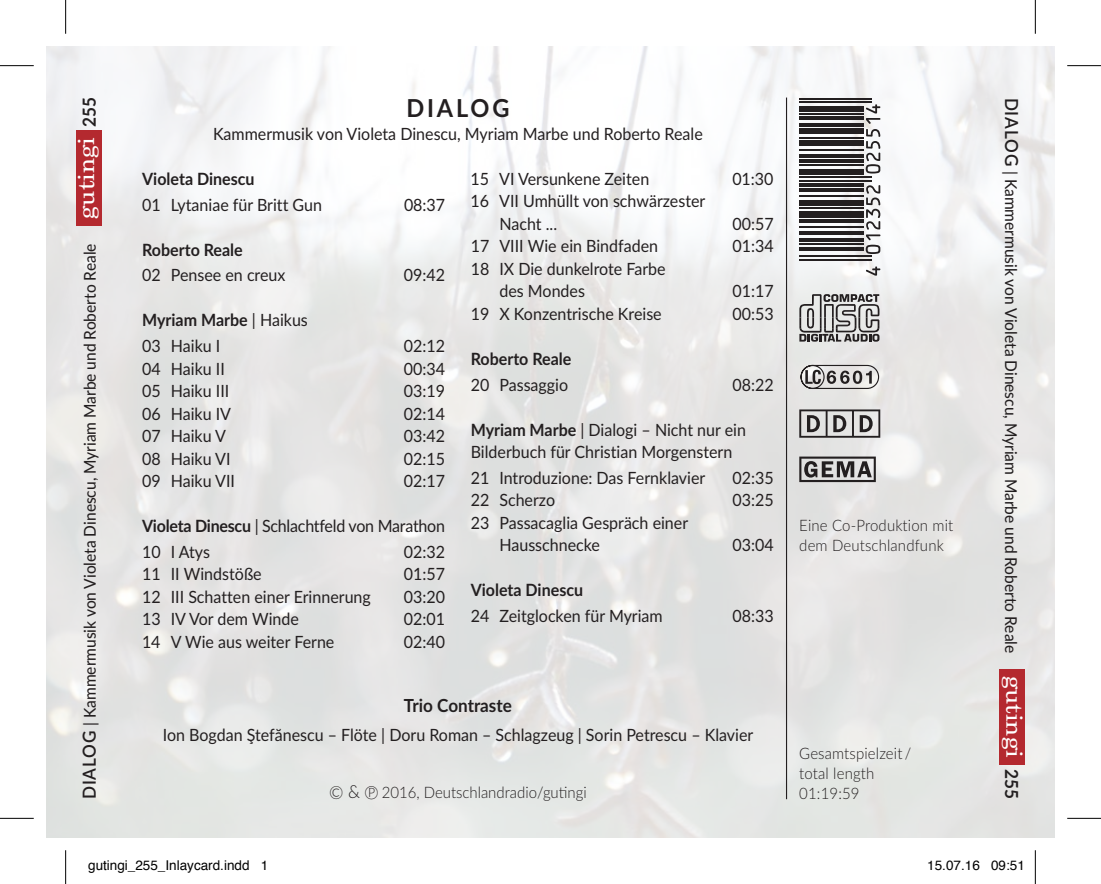
<style>
.page{position:relative;width:1101px;height:884px;background:#fff}
.page>*{position:absolute;margin:0;border:0;box-sizing:border-box;transform-origin:0 0}
.t1{font:700 24.75px "Lato";letter-spacing:.12em;color:#231f20;scale:.95 1}
.t2{font:22.5px "New Century Schlbk LT Std";color:#fff;scale:1.1 1}
.t3{font:700 18px "Lato";color:#231f20;scale:.95 1}
.t4{font:16.88px/22.5px "Lato";color:#231f20;scale:.95 1}
.t5{font:700 16.88px "Lato";color:#231f20;scale:.95 1}
.t6{font:500 16.2px "Lato";color:#231f20;scale:.95 1}
.t7{font:300 15.75px/20.2px "Lato";letter-spacing:.01em;color:#231f20;scale:.95 1}
.t8{font:13.5px "Helvetica";color:#000}
.s1{font-weight:600;font-size:18px}
.s2{font-weight:700}
.s3{font-size:18px}
.s4{font-size:12.83px}
</style>
<div class="page">
<img style="left:47px;top:47px;width:1007px;height:790px">
<svg style="left:866px;top:266px;width:14px;height:10px"></svg>
<hr style="left:799px;top:259px;width:73px;height:1px;background:#231f20">
<hr style="left:799px;top:255px;width:73px;height:2px;background:#231f20">
<hr style="left:799px;top:247px;width:64px;height:3px;background:#231f20">
<hr style="left:799px;top:243px;width:64px;height:2px;background:#231f20">
<hr style="left:799px;top:238px;width:64px;height:4px;background:#231f20">
<hr style="left:799px;top:231px;width:64px;height:4px;background:#231f20">
<hr style="left:799px;top:226px;width:64px;height:2px;background:#231f20">
<hr style="left:799px;top:219px;width:64px;height:4px;background:#231f20">
<div style="left:799px;top:211px;width:64px;height:7px;background:#231f20"></div>
<hr style="left:799px;top:207px;width:64px;height:2px;background:#231f20">
<div style="left:799px;top:201px;width:64px;height:5px;background:#231f20"></div>
<hr style="left:799px;top:195px;width:64px;height:2px;background:#231f20">
<svg style="left:866px;top:185px;width:14px;height:69px"></svg>
<hr style="left:799px;top:189px;width:64px;height:3px;background:#231f20">
<hr style="left:799px;top:183px;width:64px;height:4px;background:#231f20">
<hr style="left:799px;top:180px;width:73px;height:2px;background:#231f20">
<hr style="left:799px;top:177px;width:73px;height:1px;background:#231f20">
<div style="left:799px;top:170px;width:64px;height:5px;background:#231f20"></div>
<hr style="left:799px;top:165px;width:64px;height:1px;background:#231f20">
<hr style="left:799px;top:159px;width:64px;height:4px;background:#231f20">
<hr style="left:799px;top:154px;width:64px;height:4px;background:#231f20">
<hr style="left:799px;top:149px;width:64px;height:2px;background:#231f20">
<div style="left:799px;top:141px;width:64px;height:5px;background:#231f20"></div>
<hr style="left:799px;top:137px;width:64px;height:2px;background:#231f20">
<div style="left:799px;top:129px;width:64px;height:5px;background:#231f20"></div>
<hr style="left:799px;top:123px;width:64px;height:4px;background:#231f20">
<hr style="left:799px;top:116px;width:64px;height:4px;background:#231f20">
<svg style="left:866px;top:104px;width:14px;height:69px"></svg>
<hr style="left:799px;top:113px;width:64px;height:2px;background:#231f20">
<div style="left:799px;top:106px;width:64px;height:5px;background:#231f20"></div>
<hr style="left:799px;top:101px;width:73px;height:2px;background:#231f20">
<hr style="left:799px;top:98px;width:73px;height:2px;background:#231f20">
<div style="left:76px;top:130px;width:25px;height:96px;background:#b4292f"></div>
<div style="left:999px;top:669px;width:25px;height:95px;background:#b4292f"></div>
<hr style="left:786px;top:98px;width:1px;height:701px;background:#231f20">
<svg style="left:800px;top:364px;width:80px;height:26px"></svg>
<svg style="left:799px;top:294px;width:80px;height:48px"></svg>
<svg style="left:799px;top:457px;width:77px;height:25px"></svg>
<svg style="left:799px;top:409px;width:81px;height:29px"></svg>
<hr style="left:0;top:65px;width:34px;height:1px;background:#000">
<hr style="left:1067px;top:65px;width:34px;height:1px;background:#000">
<hr style="left:0;top:818px;width:34px;height:1px;background:#000">
<hr style="left:1067px;top:818px;width:34px;height:1px;background:#000">
<hr style="left:65px;top:0;width:1px;height:34px;background:#000">
<hr style="left:65px;top:850px;width:1px;height:34px;background:#000">
<hr style="left:1035px;top:0;width:1px;height:34px;background:#000">
<hr style="left:1035px;top:850px;width:1px;height:34px;background:#000">
<svg style="left:365px;top:786px;width:13px;height:13px"></svg>
<p class="t3" style="left:76px;top:127px;width:33px;rotate:-90deg">255</p>
<h2 class="t2" style="left:72px;top:219px;width:76px;rotate:-90deg">gutingi</h2>
<p class="t6" style="left:78px;top:799px;width:586px;rotate:-90deg"><span class="s1">DIALOG</span> | Kammermusik von Violeta Dinescu, Myriam Marbe und Roberto Reale</p>
<h1 class="t1" style="left:406px;top:90px;width:110px">DIALOG</h1>
<p class="t4" style="left:213px;top:122px;width:517px">Kammermusik von Violeta Dinescu, Myriam Marbe und Roberto Reale</p>
<p class="t5" style="left:142px;top:166px;width:120px">Violeta Dinescu</p>
<p class="t4" style="left:142px;top:193px;width:191px">01 Lytaniae für Britt Gun</p>
<p class="t4" style="left:404px;top:193px;width:45px">08:37</p>
<p class="t5" style="left:142px;top:237px;width:107px">Roberto Reale</p>
<p class="t4" style="left:142px;top:263px;width:152px">02 Pensee en creux</p>
<p class="t4" style="left:404px;top:263px;width:45px">09:42</p>
<p class="t4" style="left:142px;top:307px;width:176px;line-height:25.7px"><span class="s2">Myriam Marbe</span> | Haikus<br>03 Haiku I</p>
<p class="t4" style="left:470px;top:167px;width:190px">15 VI Versunkene Zeiten</p>
<p class="t4" style="left:732px;top:167px;width:45px">01:30</p>
<p class="t4" style="left:499px;top:189px;width:218px;text-indent:-29px">16 VII Umhüllt von schwärzester<br>Nacht ...</p>
<p class="t4" style="left:732px;top:212px;width:45px">00:57</p>
<p class="t4" style="left:471px;top:234px;width:199px">17 VIII Wie ein Bindfaden</p>
<p class="t4" style="left:732px;top:234px;width:45px">01:34</p>
<p class="t4" style="left:499px;top:257px;width:176px;text-indent:-29px">18 IX Die dunkelrote Farbe des Mondes</p>
<p class="t4" style="left:732px;top:279px;width:45px">01:17</p>
<p class="t4" style="left:471px;top:302px;width:203px">19 X Konzentrische Kreise</p>
<p class="t4" style="left:732px;top:302px;width:45px">00:53</p>
<p class="t5" style="left:471px;top:346px;width:107px">Roberto Reale</p>
<p class="t4" style="left:471px;top:373px;width:104px">20 Passaggio</p>
<p class="t4" style="left:732px;top:373px;width:45px">08:22</p>
<p class="t4" style="left:471px;top:418px;width:291px"><span class="s2">Myriam Marbe</span> | Dialogi – Nicht nur ein<br>Bilderbuch für Christian Morgenstern</p>
<p class="t4" style="left:471px;top:466px;width:248px">21 Introduzione: Das Fernklavier</p>
<p class="t4" style="left:732px;top:466px;width:45px">02:35</p>
<p class="t4" style="left:471px;top:488px;width:90px">22 Scherzo</p>
<p class="t4" style="left:732px;top:488px;width:45px">03:25</p>
<p class="t4" style="left:499px;top:511px;width:200px;text-indent:-29px">23 Passacaglia Gespräch einer<br>Hausschnecke</p>
<p class="t4" style="left:404px;top:334px;width:45px">02:12</p>
<p class="t4" style="left:142px;top:356px;width:89px">04 Haiku II</p>
<p class="t4" style="left:404px;top:356px;width:45px">00:34</p>
<p class="t4" style="left:142px;top:379px;width:93px">05 Haiku III</p>
<p class="t4" style="left:404px;top:379px;width:45px">03:19</p>
<p class="t4" style="left:142px;top:401px;width:95px">06 Haiku IV</p>
<p class="t4" style="left:404px;top:401px;width:45px">02:14</p>
<p class="t4" style="left:142px;top:424px;width:90px">07 Haiku V</p>
<p class="t4" style="left:404px;top:424px;width:45px">03:42</p>
<p class="t4" style="left:142px;top:446px;width:95px">08 Haiku VI</p>
<p class="t4" style="left:404px;top:446px;width:45px">02:15</p>
<p class="t4" style="left:142px;top:469px;width:99px">09 Haiku VII</p>
<p class="t4" style="left:404px;top:469px;width:45px">02:17</p>
<p class="t4" style="left:142px;top:512px;width:320px;line-height:25.7px"><span class="s2">Violeta Dinescu</span> | Schlachtfeld von Marathon<br>10 I Atys</p>
<p class="t4" style="left:732px;top:533px;width:45px">03:04</p>
<p class="t4" style="left:404px;top:540px;width:45px">02:32</p>
<p class="t4" style="left:142px;top:562px;width:127px">11 II Windstöße</p>
<p class="t4" style="left:404px;top:562px;width:45px">01:57</p>
<p class="t4" style="left:142px;top:585px;width:242px">12 III Schatten einer Erinnerung</p>
<p class="t4" style="left:404px;top:585px;width:45px">03:20</p>
<p class="t4" style="left:142px;top:607px;width:167px">13 IV Vor dem Winde</p>
<p class="t4" style="left:404px;top:607px;width:45px">02:01</p>
<p class="t4" style="left:142px;top:630px;width:204px">14 V Wie aus weiter Ferne</p>
<p class="t4" style="left:404px;top:630px;width:45px">02:40</p>
<p class="t5" style="left:471px;top:578px;width:120px">Violeta Dinescu</p>
<p class="t4" style="left:471px;top:604px;width:204px">24 Zeitglocken für Myriam</p>
<p class="t4" style="left:732px;top:604px;width:45px">08:33</p>
<p class="t3" style="left:404px;top:692px;width:115px">Trio Contraste</p>
<p class="t4" style="left:163px;top:723px;width:623px">Ion Bogdan Ştefănescu – Flöte | Doru Roman – Schlagzeug | Sorin Petrescu – Klavier</p>
<p class="t7" style="left:799px;top:514px;width:164px">Eine Co-Produktion mit dem Deutschlandfunk</p>
<p class="t7" style="left:799px;top:742px;width:119px">Gesamtspielzeit / total length</p>
<p class="t7" style="left:329px;top:782px;width:273px"><span class="s3">© &amp;</span> <span class="s4">P</span> 2016, Deutschlandradio/gutingi</p>
<p class="t7" style="left:799px;top:783px;width:65px">01:19:59</p>
<p class="t6" style="left:1022px;top:98px;width:586px;rotate:90deg"><span class="s1">DIALOG</span> | Kammermusik von Violeta Dinescu, Myriam Marbe und Roberto Reale</p>
<h2 class="t2" style="left:1028px;top:676px;width:76px;rotate:90deg">gutingi</h2>
<p class="t3" style="left:1025px;top:769px;width:33px;rotate:90deg">255</p>
<p class="t8" style="left:88px;top:855px;width:182px">gutingi_255_Inlaycard.indd 1</p>
<p class="t8" style="left:927px;top:855px;width:99px">15.07.16 09:51</p>
</div>
